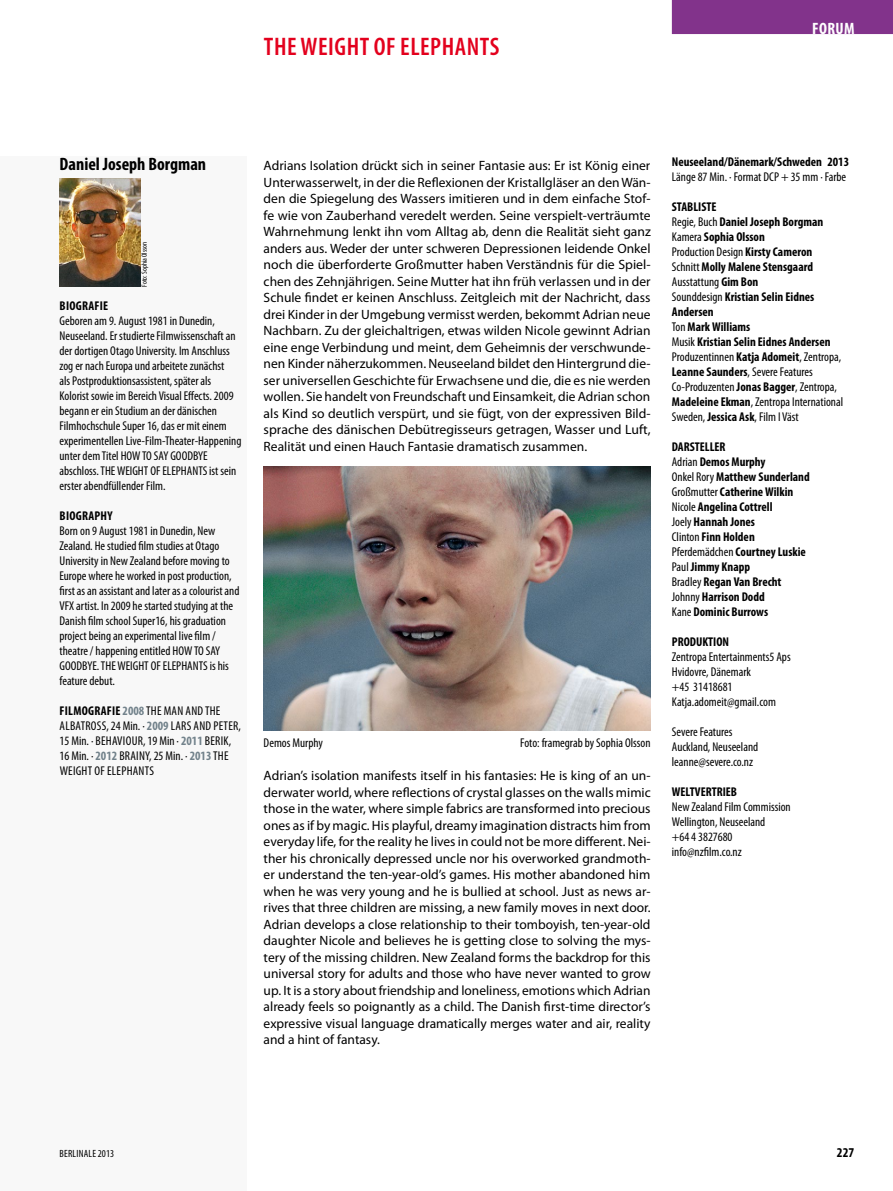
<style>
.page{position:relative;width:893px;height:1191px;background:#fff}
.page>*{position:absolute;margin:0;border:0;box-sizing:border-box;transform-origin:0 0}
.t1{font:600 condensed 25.5px "Myriad Pro";letter-spacing:.02em;color:#e3001d}
.t2{font:700 condensed 18px "Myriad Pro";color:#000}
.t3{font:700 condensed 16.5px "Myriad Pro";letter-spacing:.02em;color:#fff}
.t4{font:13.5px/16.5px "Myriad Pro";color:#000;text-align:justify}
.t5{font:700 condensed 13.5px "Myriad Pro";color:#000}
.t6{font:condensed 12.75px/15px "Myriad Pro";color:#000}
.t7{font:700 condensed 12.75px/15px "Myriad Pro";color:#000}
.t8{font:700 condensed 12.75px "Myriad Pro";letter-spacing:.02em;color:#000}
.t9{font:condensed 10.5px "Myriad Pro";letter-spacing:.02em;color:#000}
.t10{font:condensed 7.5px "Myriad Pro";color:#000}
.s1{font-weight:700}
.s2{font-weight:700;color:#72828b}
.s3{font-weight:400}
</style>
<div class="page">
<div style="left:0;top:156px;width:247px;height:1035px;background:#f8f8f8"></div>
<div style="left:672px;top:0;width:221px;height:34px;background:#82338b"></div>
<img style="left:264px;top:467px;width:387px;height:263px">
<img style="left:60px;top:178px;width:80px;height:109px">
<h1 class="t1" style="left:264px;top:31px;width:237px">THE WEIGHT OF ELEPHANTS</h1>
<p class="t3" style="left:812px;top:18px;width:44px">Forum</p>
<h2 class="t2" style="left:60px;top:153px;width:148px">Daniel Joseph Borgman</h2>
<p class="t10" style="left:140px;top:287px;width:46px;rotate:-90deg">Foto: Sophia Olsson</p>
<p class="t8" style="left:60px;top:298px;width:50px">BIOGRAFIE</p>
<p class="t6" style="left:60px;top:313px;width:183px">Geboren am 9. August 1981 in Dunedin, Neuseeland. Er studierte Filmwissenschaft an der dortigen Otago University. Im Anschluss zog er nach Europa und arbeitete zunächst<br>als Postproduktionsassistent, später als Kolorist sowie im Bereich Visual Effects. 2009 begann er ein Studium an der dänischen Filmhochschule Super 16, das er mit einem experimentellen Live-Film-Theater-Happening unter dem Titel HOW TO SAY GOODBYE abschloss. THE WEIGHT OF ELEPHANTS ist sein erster abendfüllender Film.</p>
<p class="t8" style="left:60px;top:508px;width:54px">BIOGRAPHY</p>
<p class="t6" style="left:60px;top:523px;width:181px">Born on 9 August 1981 in Dunedin, New Zealand. He studied film studies at Otago University in New Zealand before moving to Europe where he worked in post production, first as an assistant and later as a colourist and VFX artist. In 2009 he started studying at the Danish film school Super16, his graduation project being an experimental live film / theatre / happening entitled HOW TO SAY GOODBYE. THE WEIGHT OF ELEPHANTS is his feature debut.</p>
<p class="t6" style="left:60px;top:703px;width:152px"><span class="s1">FILMOGRAFIE</span> <span class="s2">2008</span> The Man and the<br>Albatross</p>
<p class="t6" style="left:106px;top:718px;width:136px">, 24 Min. · <span class="s2">2009</span> Lars and Peter,</p>
<p class="t6" style="left:60px;top:733px;width:48px">15 Min. · Behaviour</p>
<p class="t6" style="left:143px;top:733px;width:90px">, 19 Min · <span class="s2">2011</span> Berik,</p>
<p class="t6" style="left:60px;top:748px;width:72px">16 Min. · <span class="s2">2012</span> Brainy</p>
<p class="t6" style="left:149px;top:748px;width:75px">, 25 Min. · <span class="s2">2013</span> The</p>
<p class="t6" style="left:60px;top:763px;width:15px">Weight</p>
<p class="t6" style="left:95px;top:763px;width:24px">of Elephants</p>
<p class="t4" style="left:264px;top:157px;width:389px">Adrians Isolation drückt sich in seiner Fantasie aus: Er ist König einer Unterwasserwelt, in der die Reflexionen der Kristallgläser an den Wän&shy;den die Spiegelung des Wassers imitieren und in dem einfache Stof&shy;fe wie von Zauberhand veredelt werden. Seine verspielt-verträumte Wahrnehmung lenkt ihn vom Alltag ab, denn die Realität sieht ganz anders aus. Weder der unter schweren Depressionen leidende Onkel noch die überforderte Großmutter haben Verständnis für die Spiel&shy;chen des Zehnjährigen. Seine Mutter hat ihn früh verlassen und in der Schule findet er keinen Anschluss. Zeitgleich mit der Nachricht, dass drei Kinder in der Umgebung vermisst werden, bekommt Adrian neue Nachbarn. Zu der gleichaltrigen, etwas wilden Nicole gewinnt Adrian eine enge Verbindung und meint, dem Geheimnis der verschwunde&shy;nen Kinder näherzukommen. Neuseeland bildet den Hintergrund die&shy;ser universellen Geschichte für Erwachsene und die, die es nie werden wollen. Sie handelt von Freundschaft und Einsamkeit, die Adrian schon als Kind so deutlich verspürt, und sie fügt, von der expressiven Bild&shy;sprache des dänischen Debütregisseurs getragen, Wasser und Luft, Realität und einen Hauch Fantasie dramatisch zusammen.</p>
<p class="t6" style="left:264px;top:734px;width:61px">Demos Murphy</p>
<p class="t6" style="left:520px;top:734px;width:132px">Foto: framegrab by Sophia Olsson</p>
<p class="t4" style="left:264px;top:767px;width:389px">Adrian’s isolation manifests itself in his fantasies: He is king of an un&shy;derwater world, where reflections of crystal glasses on the walls mimic those in the water, where simple fabrics are transformed into precious ones as if by magic. His playful, dreamy imagination distracts him from everyday life, for the reality he lives in could not be more different. Nei&shy;ther his chronically depressed uncle nor his overworked grandmoth&shy;er understand the ten-year-old’s games. His mother abandoned him when he was very young and he is bullied at school. Just as news ar&shy;rives that three children are missing, a new family moves in next door.<br>Adrian develops a close relationship to their tomboyish, ten-year-old daughter Nicole and believes he is getting close to solving the mys&shy;tery of the missing children. New Zealand forms the backdrop for this universal story for adults and those who have never wanted to grow up. It is a story about friendship and loneliness, emotions which Adrian already feels so poignantly as a child. The Danish first-time director’s expressive visual language dramatically merges water and air, reality and a hint of fantasy.</p>
<p class="t7" style="left:672px;top:154px;width:179px">Neuseeland/Dänemark/Schweden 2013</p>
<p class="t6" style="left:672px;top:169px;width:176px">Länge 87 Min. · Format DCP + 35 mm · Farbe</p>
<p class="t7" style="left:672px;top:199px;width:173px">STABLISTE<br><span class="s3">Regie, Buch</span> Daniel Joseph Borgman<br><span class="s3">Kamera</span> Sophia Olsson<br><span class="s3">Production Design</span> Kirsty Cameron<br><span class="s3">Schnitt</span> Molly Malene Stensgaard<br><span class="s3">Ausstattung</span> Gim Bon<br><span class="s3">Sounddesign</span> Kristian Selin Eidnes<br>Andersen<br><span class="s3">Ton</span> Mark Williams<br><span class="s3">Musik</span> Kristian Selin Eidnes Andersen<br><span class="s3">Produzentinnen</span> Katja Adomeit<span class="s3">, Zentropa,<br></span>Leanne Saunders<span class="s3">, Severe Features<br>Co-Produzenten</span> Jonas Bagger<span class="s3">, Zentropa,<br></span>Madeleine Ekman<span class="s3">, Zentropa International<br>Sweden,</span> Jessica Ask<span class="s3">, Film I Väst</span></p>
<p class="t7" style="left:672px;top:439px;width:139px">DARSTELLER<br><span class="s3">Adrian</span> Demos Murphy<br><span class="s3">Onkel Rory</span> Matthew Sunderland<br><span class="s3">Großmutter</span> Catherine Wilkin<br><span class="s3">Nicole</span> Angelina Cottrell<br><span class="s3">Joely</span> Hannah Jones<br><span class="s3">Clinton</span> Finn Holden<br><span class="s3">Pferdemädchen</span> Courtney Luskie<br><span class="s3">Paul</span> Jimmy Knapp<br><span class="s3">Bradley</span> Regan Van Brecht<br><span class="s3">Johnny</span> Harrison Dodd<br><span class="s3">Kane</span> Dominic Burrows</p>
<p class="t7" style="left:672px;top:634px;width:59px">PRODUKTION</p>
<p class="t6" style="left:672px;top:649px;width:120px">Zentropa Entertainments5 Aps<br>Hvidovre, Dänemark<br>+45 31418681<br>Katja.adomeit@gmail.com</p>
<p class="t6" style="left:672px;top:724px;width:88px">Severe Features<br>Auckland, Neuseeland leanne@severe.co.nz</p>
<p class="t7" style="left:672px;top:784px;width:67px">WELTVERTRIEB</p>
<p class="t6" style="left:672px;top:799px;width:120px">New Zealand Film Commission<br>Wellington, Neuseeland<br>+64 4 3827680 info@nzfilm.co.nz</p>
<p class="t9" style="left:60px;top:1146px;width:56px">BERLINALE 2013</p>
<p class="t5" style="left:837px;top:1143px;width:19px">227</p>
</div>
